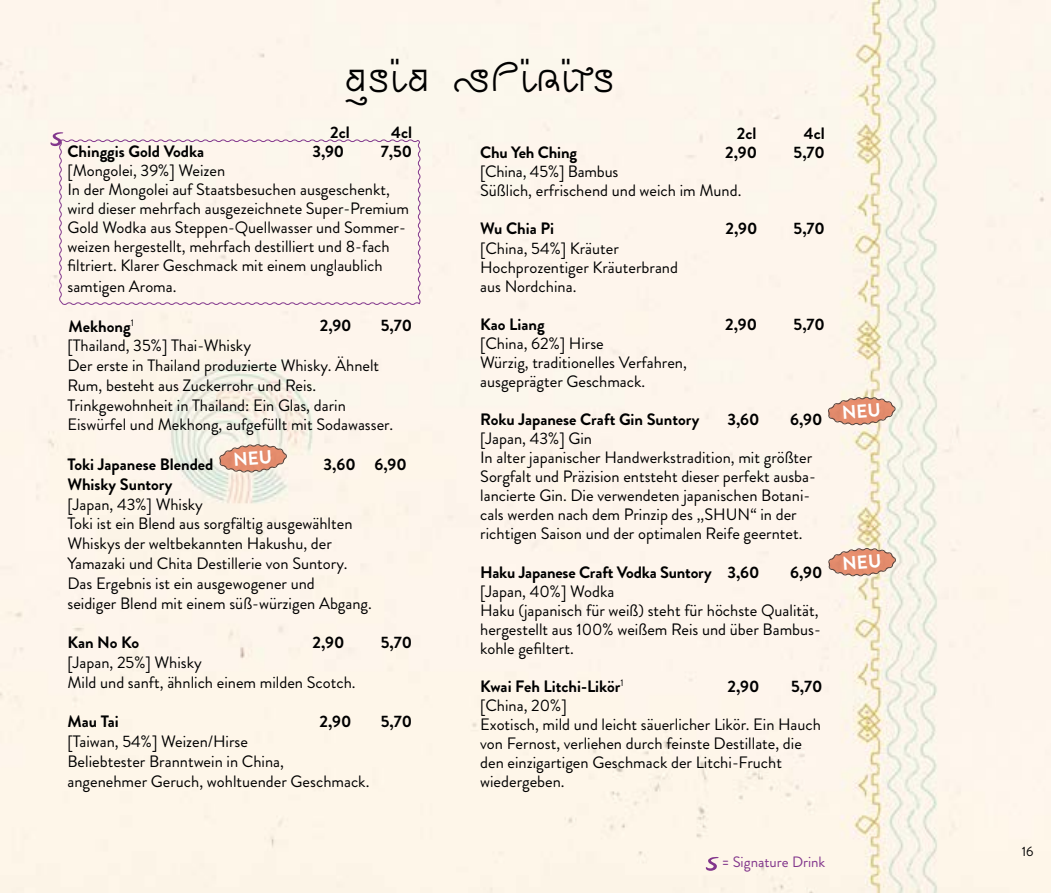
<style>
.page{position:relative;width:1051px;height:893px;background:#fff}
.page>*{position:absolute;margin:0;border:0;box-sizing:border-box;transform-origin:0 0}
.t1{font:45px "Mongolian Deathworm";color:#000}
.t2{font:16.5px/19px "Brandon Grotesque";color:#000}
.t3{font:700 16.5px "Brandon Grotesque";color:#000}
.t4{font:15px "Brandon Grotesque";color:#82368c}
.t5{font:13.5px "Brandon Grotesque";color:#000}
</style>
<div class="page">
<div style="left:0;top:0;width:1050px;height:893px;background:#fef5ec"></div>
<div style="left:58px;top:139px;width:363px;height:167px;background:#fef5ec"></div>
<svg style="left:50px;top:132px;width:13px;height:14px"></svg>
<svg style="left:705px;top:857px;width:13px;height:14px"></svg>
<svg style="left:219px;top:444px;width:68px;height:29px;background:#dda28a"></svg>
<svg style="left:827px;top:396px;width:68px;height:30px;background:#dea58d"></svg>
<svg style="left:828px;top:547px;width:67px;height:30px;background:#dea48c"></svg>
<h1 class="t1" style="left:346px;top:54px;width:272px">Asia Spirits</h1>
<p class="t3" style="left:330px;top:121px;width:21px">2cl</p>
<p class="t3" style="left:391px;top:121px;width:22px">4cl</p>
<p class="t3" style="left:736px;top:122px;width:21px">2cl</p>
<p class="t3" style="left:803px;top:122px;width:22px">4cl</p>
<p class="t3" style="left:67px;top:140px;width:138px">Chinggis Gold Vodka</p>
<p class="t3" style="left:312px;top:140px;width:33px">3,90</p>
<p class="t3" style="left:381px;top:140px;width:33px">7,50</p>
<p class="t2" style="left:67px;top:161px;width:343px">[Mongolei, 39%] Weizen<br>In der Mongolei auf Staatsbesuchen ausgeschenkt, wird dieser mehrfach ausgezeichnete Super-Premium Gold Wodka aus Steppen-Quellwasser und Sommer&shy;weizen hergestellt, mehrfach destilliert und 8-fach filtriert. Klarer Geschmack mit einem unglaublich samtigen Aroma.</p>
<p class="t3" style="left:69px;top:314px;width:67px">Mekhong<sup>1</sup></p>
<p class="t3" style="left:320px;top:314px;width:33px">2,90</p>
<p class="t3" style="left:381px;top:314px;width:33px">5,70</p>
<p class="t2" style="left:67px;top:336px;width:327px;line-height:19.8px">[Thailand, 35%] Thai-Whisky<br>Der erste in Thailand produzierte Whisky. Ähnelt Rum, besteht aus Zuckerrohr und Reis.<br>Trinkgewohnheit in Thailand: Ein Glas, darin Eiswürfel und Mekhong, aufgefüllt mit Sodawasser.</p>
<p class="t3" style="left:67px;top:453px;width:147px">Toki Japanese Blended</p>
<p class="t3" style="left:323px;top:453px;width:84px">3,60 6,90</p>
<p class="t3" style="left:67px;top:473px;width:106px">Whisky Suntory</p>
<p class="t2" style="left:67px;top:494px;width:306px;line-height:19.8px">[Japan, 43%] Whisky<br>Toki ist ein Blend aus sorgfältig ausgewählten Whiskys der weltbekannten Hakushu, der Yamazaki und Chita Destillerie von Suntory.<br>Das Ergebnis ist ein ausgewogener und<br>seidiger Blend mit einem süß-würzigen Abgang.</p>
<p class="t3" style="left:67px;top:631px;width:73px">Kan No Ko</p>
<p class="t3" style="left:312px;top:631px;width:33px">2,90</p>
<p class="t3" style="left:381px;top:631px;width:33px">5,70</p>
<p class="t2" style="left:67px;top:653px;width:289px;line-height:19.8px">[Japan, 25%] Whisky<br>Mild und sanft, ähnlich einem milden Scotch.</p>
<p class="t3" style="left:67px;top:710px;width:53px">Mau Tai</p>
<p class="t3" style="left:319px;top:710px;width:33px">2,90</p>
<p class="t3" style="left:381px;top:710px;width:33px">5,70</p>
<p class="t2" style="left:67px;top:732px;width:303px;line-height:20px">[Taiwan, 54%] Weizen/Hirse<br>Beliebtester Branntwein in China,<br>angenehmer Geruch, wohltuender Geschmack.</p>
<p class="t3" style="left:480px;top:141px;width:98px">Chu Yeh Ching</p>
<p class="t3" style="left:725px;top:141px;width:33px">2,90</p>
<p class="t3" style="left:793px;top:141px;width:33px">5,70</p>
<p class="t2" style="left:480px;top:162px;width:263px">[China, 45%] Bambus<br>Süßlich, erfrischend und weich im Mund.</p>
<p class="t3" style="left:480px;top:217px;width:75px">Wu Chia Pi</p>
<p class="t3" style="left:725px;top:217px;width:33px">2,90</p>
<p class="t3" style="left:793px;top:217px;width:33px">5,70</p>
<p class="t2" style="left:480px;top:239px;width:199px">[China, 54%] Kräuter<br>Hochprozentiger Kräuterbrand aus Nordchina.</p>
<p class="t3" style="left:480px;top:313px;width:66px">Kao Liang</p>
<p class="t3" style="left:725px;top:313px;width:33px">2,90</p>
<p class="t3" style="left:793px;top:313px;width:33px">5,70</p>
<p class="t2" style="left:480px;top:334px;width:208px">[China, 62%] Hirse<br>Würzig, traditionelles Verfahren, ausgeprägter Geschmack.</p>
<p class="t3" style="left:480px;top:408px;width:221px">Roku Japanese Craft Gin Suntory</p>
<p class="t3" style="left:727px;top:408px;width:33px">3,60</p>
<p class="t3" style="left:790px;top:408px;width:34px">6,90</p>
<p class="t2" style="left:480px;top:429px;width:337px">[Japan, 43%] Gin<br>In alter japanischer Handwerkstradition, mit größter Sorgfalt und Präzision entsteht dieser perfekt ausba&shy;lancierte Gin. Die verwendeten japanischen Botani&shy;cals werden nach dem Prinzip des ,,SHUN“ in der richtigen Saison und der optimalen Reife geerntet.</p>
<p class="t3" style="left:480px;top:560px;width:280px">Haku Japanese Craft Vodka Suntory 3,60</p>
<p class="t3" style="left:790px;top:560px;width:34px">6,90</p>
<p class="t2" style="left:480px;top:582px;width:342px">[Japan, 40%] Wodka<br>Haku (japanisch für weiß) steht für höchste Qualität, hergestellt aus 100% weißem Reis und über Bambus&shy;kohle gefiltert.</p>
<p class="t3" style="left:480px;top:675px;width:145px">Kwai Feh Litchi-Likör<sup>1</sup></p>
<p class="t3" style="left:727px;top:674px;width:33px">2,90</p>
<p class="t3" style="left:791px;top:674px;width:33px">5,70</p>
<p class="t2" style="left:480px;top:696px;width:342px">[China, 20%]<br>Exotisch, mild und leicht säuerlicher Likör. Ein Hauch von Fernost, verliehen durch feinste Destillate, die den einzigartigen Geschmack der Litchi-Frucht wiedergeben.</p>
<p class="t4" style="left:721px;top:852px;width:105px">= Signature Drink</p>
<p class="t5" style="left:1021px;top:842px;width:13px">16</p>
</div>
